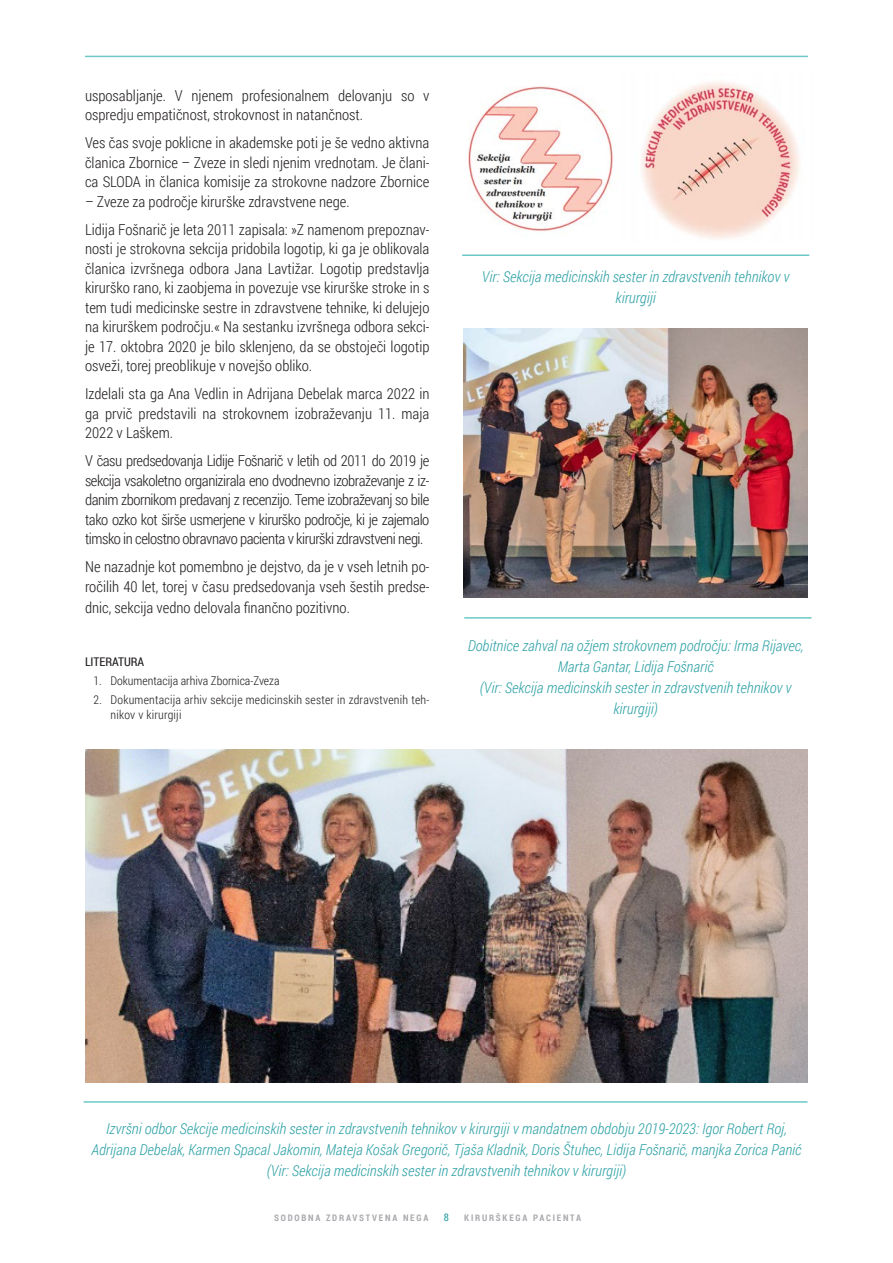
<style>
.page{position:relative;width:893px;height:1263px;background:#fff}
.page>*{position:absolute;margin:0;border:0;box-sizing:border-box;transform-origin:0 0}
.Body{font:300 15px/19.5px "Roboto Condensed";color:#231f20;text-align:justify}
.Podpis_slike{font:italic 300 15px/21px "Roboto Condensed";color:#30a2a7;text-align:center}
.t1{font:300 12px/15px "Roboto Condensed";letter-spacing:.02em;color:#231f20}
.t2{font:300 12px "Roboto Condensed";color:#231f20}
.Literatura{font:12px "Roboto Condensed";color:#231f20}
.t3{font:10.5px "Roboto Condensed";color:#30a2a7}
.t4{font:700 9px "Roboto Condensed";letter-spacing:.2em;color:#a8a9ad}
</style>
<div class="page">
<hr style="left:85px;top:56px;width:723px;height:1px;background:#6cc9c8">
<img style="left:468px;top:86px;width:145px;height:145px">
<img style="left:463px;top:329px;width:344px;height:269px">
<img style="left:85px;top:749px;width:723px;height:333px">
<img style="left:642px;top:81px;width:158px;height:158px">
<hr style="left:462px;top:254px;width:347px;height:2px;background:#6cc9c8">
<hr style="left:464px;top:617px;width:347px;height:2px;background:#6cc9c8">
<hr style="left:84px;top:1101px;width:723px;height:2px;background:#6cc9c8">
<p class="Body" style="left:85px;top:85px;width:346px">usposabljanje. V njenem profesionalnem delovanju so v ospredju empatičnost, strokovnost in natančnost.</p>
<p class="Body" style="left:85px;top:133px;width:346px">Ves čas svoje poklicne in akademske poti je še vedno aktivna članica Zbornice – Zveze in sledi njenim vrednotam. Je člani&shy;ca SLODA in članica komisije za strokovne nadzore Zbornice</p>
<p class="Body" style="left:85px;top:191px;width:266px">– Zveze za področje kirurške zdravstvene nege.</p>
<p class="Body" style="left:85px;top:219px;width:346px">Lidija Fošnarič je leta 2011 zapisala: »Z namenom prepoznav&shy;nosti je strokovna sekcija pridobila logotip, ki ga je oblikovala članica izvršnega odbora Jana Lavtižar. Logotip predstavlja kirurško rano, ki zaobjema in povezuje vse kirurške stroke in s tem tudi medicinske sestre in zdravstvene tehnike, ki delujejo na kirurškem področju.« Na sestanku izvršnega odbora sekci&shy;je 17. oktobra 2020 je bilo sklenjeno, da se obstoječi logotip osveži, torej preoblikuje v novejšo obliko.</p>
<p class="Body" style="left:85px;top:384px;width:346px">Izdelali sta ga Ana Vedlin in Adrijana Debelak marca 2022 in ga prvič predstavili na strokovnem izobraževanju 11. maja 2022 v Laškem.</p>
<p class="Body" style="left:85px;top:451px;width:346px">V času predsedovanja Lidije Fošnarič v letih od 2011 do 2019 je sekcija vsakoletno organizirala eno dvodnevno izobraževanje z iz&shy;danim zbornikom predavanj z recenzijo. Teme izobraževanj so bile tako ozko kot širše usmerjene v kirurško področje, ki je zajemalo timsko in celostno obravnavo pacienta v kirurški zdravstveni negi.</p>
<p class="Body" style="left:85px;top:557px;width:346px">Ne nazadnje kot pomembno je dejstvo, da je v vseh letnih po&shy;ročilih 40 let, torej v času predsedovanja vseh šestih predse-</p>
<p class="Body" style="left:85px;top:597px;width:266px">dnic, sekcija vedno delovala finančno pozitivno.</p>
<p class="Literatura" style="left:85px;top:653px;width:61px">LITERATURA</p>
<p class="t2" style="left:94px;top:672px;width:188px">1. Dokumentacija arhiva Zbornica-Zveza</p>
<p class="t1" style="left:111px;top:692px;width:320px;text-indent:-17px">2. Dokumentacija arhiv sekcije medicinskih sester in zdravstvenih teh&shy;nikov v kirurgiji</p>
<p class="Podpis_slike" style="left:482px;top:265px;width:309px">Vir: Sekcija medicinskih sester in zdravstvenih tehnikov v kirurgiji</p>
<p class="Podpis_slike" style="left:468px;top:634px;width:337px">Dobitnice zahval na ožjem strokovnem področju: Irma Rijavec,<br>Marta Gantar, Lidija Fošnarič</p>
<p class="Podpis_slike" style="left:480px;top:676px;width:313px">(Vir: Sekcija medicinskih sester in zdravstvenih tehnikov v kirurgiji)</p>
<p class="Podpis_slike" style="left:91px;top:1118px;width:712px">Izvršni odbor Sekcije medicinskih sester in zdravstvenih tehnikov v kirurgiji v mandatnem obdobju 2019-2023: Igor Robert Roj,<br>Adrijana Debelak, Karmen Spacal Jakomin, Mateja Košak Gregorič, Tjaša Kladnik, Doris Štuhec, Lidija Fošnarič, manjka Zorica Panić</p>
<p class="Podpis_slike" style="left:267px;top:1160px;width:361px">(Vir: Sekcija medicinskih sester in zdravstvenih tehnikov v kirurgiji)</p>
<p class="t4" style="left:274px;top:1212px;width:156px">SODOBNA ZDRAVSTVENA NEGA</p>
<p class="t4" style="left:464px;top:1212px;width:118px">KIRURŠKEGA PACIENTA</p>
<p class="t3" style="left:444px;top:1210px;width:7px">8</p>
</div>
